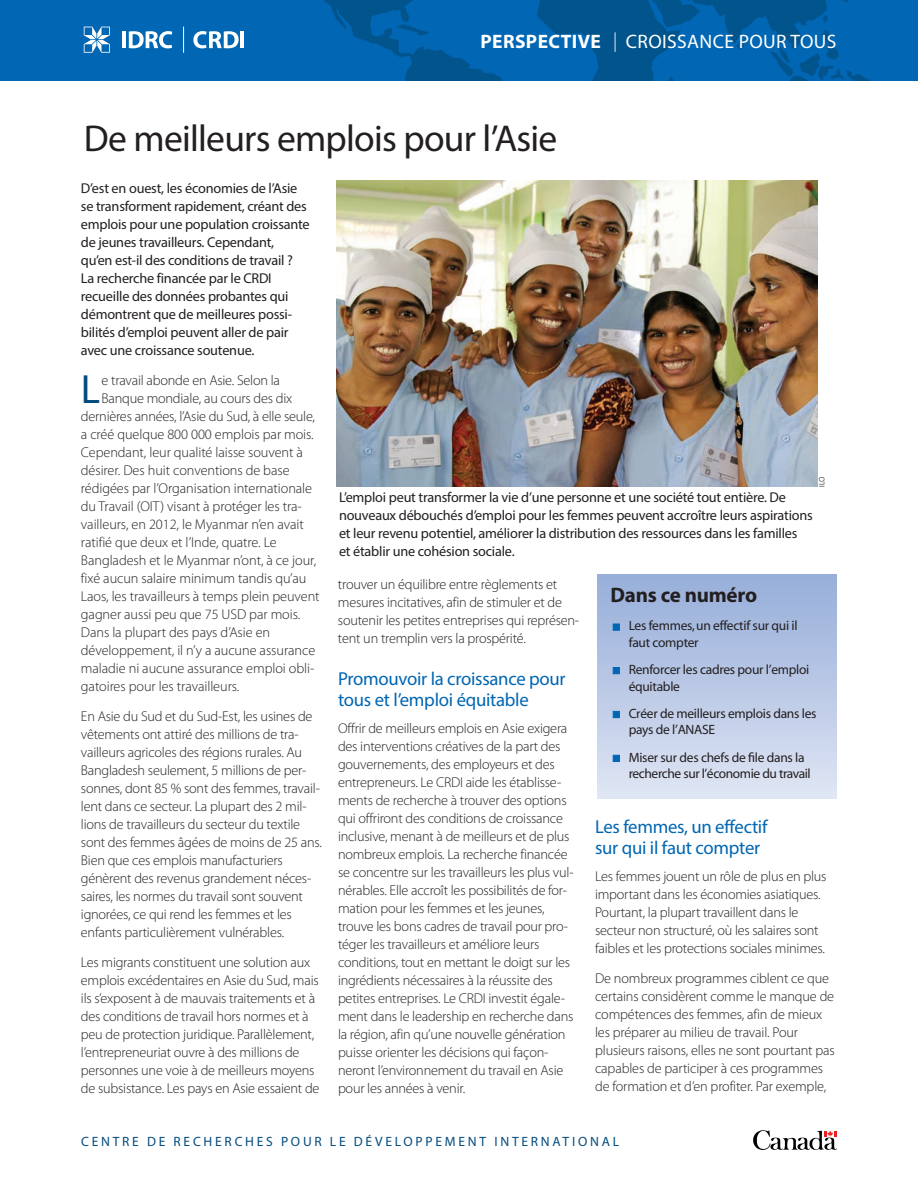
<style>
.page{position:relative;width:918px;height:1188px;background:#fff}
.page>*{position:absolute;margin:0;border:0;box-sizing:border-box;transform-origin:0 0}
.t1{font:40.95px "Myriad Pro";color:#034b7f}
.t2{font:37.5px "Myriad Pro";letter-spacing:-.02em;color:#231f20}
.t3{font:700 21px "Myriad Pro";letter-spacing:-.01em;color:#231f20}
.t4{font:19.5px "Myriad Pro";letter-spacing:.02em;color:#fff}
.t5{font:18.75px/21px "Myriad Pro";letter-spacing:-.015em;color:#0166b3}
.t6{font:300 14.25px/18px "Myriad Pro";letter-spacing:-.015em;color:#231f20}
.t7{font:14.25px/18px "Myriad Pro";letter-spacing:-.015em;color:#231f20}
.t8{font:13.5px/16.5px "Myriad";letter-spacing:-.02em;color:#231f20}
.t9{font:13.5px "Myriad Pro";letter-spacing:.205em;color:#034b7f}
.t10{font:300 7.5px "Frutiger";color:#231f20}
.s1{font-weight:700}
.s2{font-weight:300}
.s3{color:#0166b3}
</style>
<div class="page">
<svg style="left:753px;top:1130px;width:84px;height:20px"></svg>
<img style="left:337px;top:181px;width:481px;height:306px">
<div style="left:597px;top:575px;width:240px;height:223px;background:linear-gradient(to bottom,#96add9,#dfe5f3)"></div>
<div style="left:0;top:0;width:918px;height:81px;background:#0166b3"></div>
<img style="left:324px;top:0;width:547px;height:81px">
<svg style="left:84px;top:27px;width:26px;height:26px"></svg>
<hr style="left:122px;top:31px;width:4px;height:17px;background:#fff">
<svg style="left:129px;top:31px;width:43px;height:17px"></svg>
<svg style="left:193px;top:31px;width:46px;height:17px"></svg>
<hr style="left:241px;top:31px;width:3px;height:17px;background:#fff">
<svg style="left:183px;top:27px;width:1px;height:26px"></svg>
<h3 class="t4" style="left:481px;top:34px;width:357px"><span class="s1">PERSPECTIVE</span> <span class="s2">|</span> CROISSANCE POUR TOUS</h3>
<h2 class="t2" style="left:84px;top:124px;width:475px">De meilleurs emplois pour l’Asie</h2>
<p class="t7" style="left:81px;top:181px;width:230px">D’est en ouest, les économies de l’Asie se transforment rapidement, créant des emplois pour une population croissante de jeunes travailleurs. Cependant,<br>qu’en est-il des conditions de travail ?<br>La recherche financée par le CRDI recueille des données probantes qui démontrent que de meilleures possi&shy;bilités d’emploi peuvent aller de pair avec une croissance soutenue.</p>
<h1 class="t1" style="left:81px;top:374px;width:21px">L</h1>
<p class="t6" style="left:102px;top:373px;width:180px">e travail abonde en Asie. Selon la</p>
<p class="t6" style="left:102px;top:391px;width:192px">Banque mondiale, au cours des dix</p>
<p class="t6" style="left:81px;top:409px;width:236px">dernières années, l’Asie du Sud, à elle seule,</p>
<p class="t6" style="left:81px;top:427px;width:234px">a créé quelque 800 000 emplois par mois.</p>
<p class="t6" style="left:81px;top:445px;width:224px">Cependant, leur qualité laisse souvent à</p>
<p class="t6" style="left:81px;top:463px;width:210px">désirer. Des huit conventions de base</p>
<p class="t6" style="left:81px;top:481px;width:233px">rédigées par l’Organisation internationale</p>
<p class="t6" style="left:81px;top:499px;width:222px">du Travail (OIT) visant à protéger les tra-</p>
<p class="t6" style="left:81px;top:517px;width:224px">vailleurs, en 2012, le Myanmar n’en avait</p>
<p class="t6" style="left:81px;top:535px;width:197px">ratifié que deux et l’Inde, quatre. Le</p>
<p class="t6" style="left:81px;top:553px;width:237px">Bangladesh et le Myanmar n’ont, à ce jour,</p>
<p class="t6" style="left:81px;top:571px;width:227px">fixé aucun salaire minimum tandis qu’au</p>
<p class="t6" style="left:81px;top:589px;width:240px">Laos, les travailleurs à temps plein peuvent</p>
<p class="t6" style="left:81px;top:607px;width:221px">gagner aussi peu que 75 USD par mois.</p>
<p class="t6" style="left:81px;top:625px;width:191px">Dans la plupart des pays d’Asie en</p>
<p class="t6" style="left:81px;top:643px;width:236px">développement, il n’y a aucune assurance</p>
<p class="t6" style="left:81px;top:661px;width:235px">maladie ni aucune assurance emploi obli-</p>
<p class="t6" style="left:81px;top:679px;width:160px">gatoires pour les travailleurs.</p>
<p class="t6" style="left:81px;top:709px;width:243px">En Asie du Sud et du Sud-Est, les usines de vêtements ont attiré des millions de tra&shy;vailleurs agricoles des régions rurales. Au Bangladesh seulement, 5 millions de per&shy;sonnes, dont 85 % sont des femmes, travail&shy;lent dans ce secteur. La plupart des 2 mil&shy;lions de travailleurs du secteur du textile sont des femmes âgées de moins de 25 ans.<br>Bien que ces emplois manufacturiers génèrent des revenus grandement néces&shy;saires, les normes du travail sont souvent ignorées, ce qui rend les femmes et les enfants particulièrement vulnérables.</p>
<p class="t6" style="left:81px;top:955px;width:240px">Les migrants constituent une solution aux emplois excédentaires en Asie du Sud, mais ils s’exposent à de mauvais traitements et à des conditions de travail hors normes et à peu de protection juridique. Parallèlement, l’entrepreneuriat ouvre à des millions de personnes une voie à de meilleurs moyens de subsistance. Les pays en Asie essaient de</p>
<p class="t10" style="left:819px;top:487px;width:12px;rotate:-90deg">ILO</p>
<p class="t7" style="left:339px;top:490px;width:475px">L’emploi peut transformer la vie d’une personne et une société tout entière. De nouveaux débouchés d’emploi pour les femmes peuvent accroître leurs aspirations et leur revenu potentiel, améliorer la distribution des ressources dans les familles<br>et établir une cohésion sociale.</p>
<p class="t6" style="left:338px;top:576px;width:243px">trouver un équilibre entre règlements et mesures incitatives, afin de stimuler et de soutenir les petites entreprises qui représen&shy;tent un tremplin vers la prospérité.</p>
<h3 class="t5" style="left:338px;top:669px;width:229px">Promouvoir la croissance pour tous et l’emploi équitable</h3>
<p class="t6" style="left:338px;top:720px;width:237px">Offrir de meilleurs emplois en Asie exigera des interventions créatives de la part des gouvernements, des employeurs et des entrepreneurs. Le CRDI aide les établisse&shy;ments de recherche à trouver des options qui offriront des conditions de croissance inclusive, menant à de meilleurs et de plus nombreux emplois. La recherche financée se concentre sur les travailleurs les plus vul&shy;nérables. Elle accroît les possibilités de for&shy;mation pour les femmes et les jeunes, trouve les bons cadres de travail pour pro&shy;téger les travailleurs et améliore leurs conditions, tout en mettant le doigt sur les ingrédients nécessaires à la réussite des petites entreprises. Le CRDI investit égale&shy;ment dans le leadership en recherche dans la région, afin qu’une nouvelle génération puisse orienter les décisions qui façon&shy;neront l’environnement du travail en Asie pour les années à venir.</p>
<h3 class="t3" style="left:610px;top:587px;width:148px">Dans ce numéro</h3>
<p class="t8" style="left:629px;top:619px;width:170px;text-indent:-16px"><span class="s3">■</span> Les femmes, un effectif sur qui il faut compter</p>
<p class="t8" style="left:629px;top:662px;width:182px;text-indent:-16px"><span class="s3">■</span> Renforcer les cadres pour l’emploi équitable</p>
<p class="t8" style="left:629px;top:706px;width:189px;text-indent:-16px"><span class="s3">■</span> Créer de meilleurs emplois dans les pays de l’ANASE</p>
<p class="t8" style="left:629px;top:750px;width:184px;text-indent:-16px"><span class="s3">■</span> Miser sur des chefs de file dans la recherche sur l’économie du travail</p>
<h3 class="t5" style="left:595px;top:818px;width:174px">Les femmes, un effectif sur qui il faut compter</h3>
<p class="t6" style="left:595px;top:869px;width:233px">Les femmes jouent un rôle de plus en plus important dans les économies asiatiques.<br>Pourtant, la plupart travaillent dans le secteur non structuré, où les salaires sont faibles et les protections sociales minimes.</p>
<p class="t6" style="left:595px;top:971px;width:241px">De nombreux programmes ciblent ce que certains considèrent comme le manque de compétences des femmes, afin de mieux les préparer au milieu de travail. Pour plusieurs raisons, elles ne sont pourtant pas capables de participer à ces programmes de formation et d’en profiter. Par exemple,</p>
<p class="t9" style="left:81px;top:1137px;width:540px">CENTRE DE RECHERCHES POUR LE DÉVELOPPEMENT INTERNATIONAL</p>
</div>
